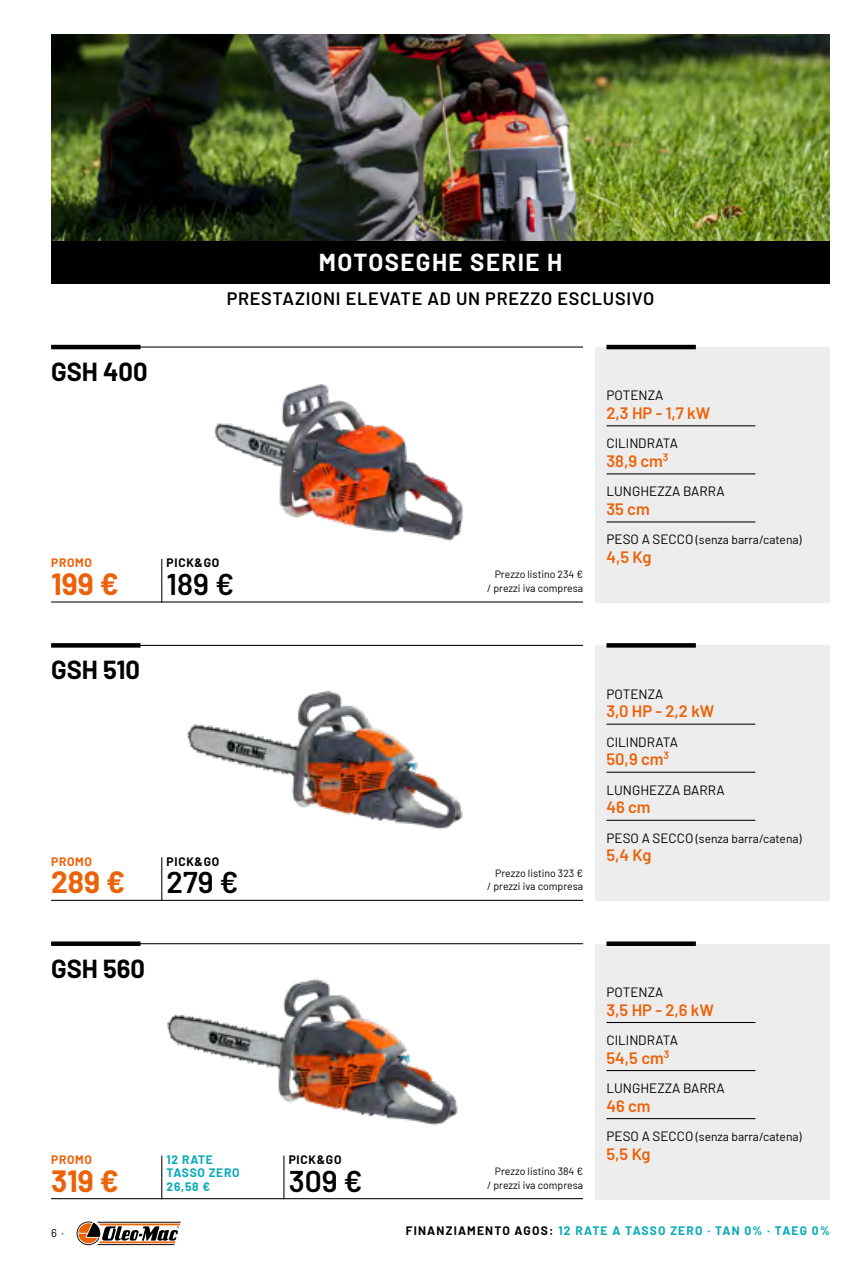
<style>
.page{position:relative;width:864px;height:1263px;background:#fff}
.page>*{position:absolute;margin:0;border:0;box-sizing:border-box;transform-origin:0 0}
.t1{font:700 30px "Barlow";color:#eb6209}
.t2{font:600 30px "Barlow";color:#000}
.t3{font:700 25.5px "Barlow";color:#000}
.t4{font:700 24px "Barlow";letter-spacing:.06em;color:#fff}
.t5{font:600 18px "Barlow";letter-spacing:.04em;color:#000}
.t6{font:600 16.5px "Barlow";color:#eb6209}
.t7{font:13.5px "Barlow";color:#000}
.t8{font:12px "Barlow";color:#000}
.t9{font:700 12px "Barlow";letter-spacing:.1em;color:#07abb8}
.t10{font:700 12px "Barlow";letter-spacing:.06em;color:#000}
.t11{font:700 12px "Barlow";letter-spacing:.06em;color:#eb6209}
.t12{font:700 12px/13.5px "Barlow";letter-spacing:.06em;color:#07abb8}
.t13{font:11.25px "Barlow";color:#000}
.t14{font:10.5px "Barlow";color:#000}
.s1{font-size:13.5px}
.s2{color:#000}
</style>
<div class="page">
<svg style="left:77px;top:1221px;width:104px;height:24px"></svg>
<img style="left:51px;top:35px;width:778px;height:206px">
<div style="left:51px;top:241px;width:778px;height:43px;background:#000"></div>
<img style="left:214px;top:384px;width:249px;height:157px">
<div style="left:595px;top:347px;width:234px;height:255px;background:#ededed"></div>
<hr style="left:606px;top:425px;width:148px;height:1px;background:#000">
<hr style="left:606px;top:473px;width:148px;height:1px;background:#000">
<hr style="left:606px;top:521px;width:148px;height:1px;background:#000">
<hr style="left:608px;top:345px;width:85px;height:4px;background:#000">
<hr style="left:52px;top:346px;width:530px;height:2px;background:#000">
<hr style="left:53px;top:345px;width:85px;height:4px;background:#000">
<hr style="left:52px;top:601px;width:530px;height:1px;background:#000">
<hr style="left:161px;top:559px;width:1px;height:43px;background:#000">
<div style="left:595px;top:646px;width:234px;height:255px;background:#ededed"></div>
<hr style="left:606px;top:724px;width:148px;height:1px;background:#000">
<hr style="left:606px;top:772px;width:148px;height:1px;background:#000">
<hr style="left:606px;top:820px;width:148px;height:1px;background:#000">
<div style="left:608px;top:643px;width:85px;height:5px;background:#000"></div>
<hr style="left:52px;top:645px;width:530px;height:1px;background:#000">
<div style="left:53px;top:643px;width:85px;height:5px;background:#000"></div>
<img style="left:187px;top:690px;width:276px;height:140px">
<hr style="left:52px;top:900px;width:530px;height:1px;background:#000">
<hr style="left:161px;top:858px;width:1px;height:42px;background:#000">
<img style="left:167px;top:979px;width:291px;height:146px">
<div style="left:595px;top:944px;width:234px;height:255px;background:#ededed"></div>
<hr style="left:606px;top:1022px;width:148px;height:1px;background:#000">
<hr style="left:606px;top:1070px;width:148px;height:1px;background:#000">
<hr style="left:606px;top:1118px;width:148px;height:1px;background:#000">
<div style="left:608px;top:941px;width:85px;height:5px;background:#000"></div>
<hr style="left:52px;top:943px;width:530px;height:1px;background:#000">
<div style="left:53px;top:941px;width:85px;height:5px;background:#000"></div>
<hr style="left:52px;top:1198px;width:530px;height:1px;background:#000">
<hr style="left:283px;top:1156px;width:1px;height:43px;background:#000">
<hr style="left:161px;top:1156px;width:1px;height:43px;background:#000">
<h3 class="t4" style="left:318px;top:245px;width:245px">MOTOSEGHE SERIE H</h3>
<h3 class="t5" style="left:226px;top:285px;width:429px">PRESTAZIONI ELEVATE AD UN PREZZO ESCLUSIVO</h3>
<h2 class="t3" style="left:51px;top:353px;width:98px">GSH 400</h2>
<p class="t11" style="left:51px;top:554px;width:42px">PROMO</p>
<p class="t10" style="left:166px;top:554px;width:54px">PICK&amp;GO</p>
<p class="t7" style="left:606px;top:386px;width:58px">POTENZA</p>
<h3 class="t6" style="left:606px;top:401px;width:105px">2,3 HP - 1,7 kW</h3>
<p class="t7" style="left:606px;top:434px;width:73px">CILINDRATA</p>
<h3 class="t6" style="left:606px;top:449px;width:63px">38,9 cm<sup>3</sup></h3>
<p class="t7" style="left:606px;top:482px;width:120px">LUNGHEZZA BARRA</p>
<h3 class="t6" style="left:606px;top:497px;width:45px">35 cm</h3>
<p class="t8" style="left:606px;top:531px;width:197px"><span class="s1">PESO A SECCO</span> (senza barra/catena)</p>
<h3 class="t6" style="left:606px;top:545px;width:46px">4,5 Kg</h3>
<p class="t14" style="left:494px;top:567px;width:90px">Prezzo listino 234 €</p>
<h1 class="t2" style="left:166px;top:562px;width:69px">189 €</h1>
<h1 class="t1" style="left:51px;top:562px;width:69px">199 €</h1>
<p class="t14" style="left:487px;top:580px;width:97px">/ prezzi iva compresa</p>
<h2 class="t3" style="left:51px;top:651px;width:90px">GSH 510</h2>
<p class="t11" style="left:51px;top:852px;width:42px">PROMO</p>
<p class="t10" style="left:166px;top:852px;width:54px">PICK&amp;GO</p>
<p class="t14" style="left:495px;top:865px;width:89px">Prezzo listino 323 €</p>
<h1 class="t1" style="left:51px;top:860px;width:75px">289 €</h1>
<p class="t14" style="left:487px;top:879px;width:97px">/ prezzi iva compresa</p>
<h1 class="t2" style="left:166px;top:860px;width:74px">279 €</h1>
<p class="t7" style="left:606px;top:684px;width:58px">POTENZA</p>
<h3 class="t6" style="left:606px;top:699px;width:109px">3,0 HP - 2,2 kW</h3>
<p class="t7" style="left:606px;top:732px;width:73px">CILINDRATA</p>
<h3 class="t6" style="left:606px;top:747px;width:64px">50,9 cm<sup>3</sup></h3>
<p class="t7" style="left:606px;top:780px;width:120px">LUNGHEZZA BARRA</p>
<h3 class="t6" style="left:606px;top:795px;width:46px">46 cm</h3>
<p class="t8" style="left:606px;top:830px;width:197px"><span class="s1">PESO A SECCO</span> (senza barra/catena)</p>
<h3 class="t6" style="left:606px;top:843px;width:46px">5,4 Kg</h3>
<h2 class="t3" style="left:51px;top:949px;width:95px">GSH 560</h2>
<p class="t11" style="left:51px;top:1151px;width:42px">PROMO</p>
<p class="t9" style="left:166px;top:1151px;width:48px">12 RATE</p>
<p class="t10" style="left:288px;top:1151px;width:54px">PICK&amp;GO</p>
<p class="t12" style="left:166px;top:1165px;width:74px">TASSO ZERO<br>26,58 €</p>
<p class="t14" style="left:494px;top:1164px;width:90px">Prezzo listino 384 €</p>
<h1 class="t1" style="left:51px;top:1158px;width:69px">319 €</h1>
<p class="t14" style="left:487px;top:1177px;width:97px">/ prezzi iva compresa</p>
<h1 class="t2" style="left:288px;top:1159px;width:75px">309 €</h1>
<p class="t7" style="left:606px;top:982px;width:58px">POTENZA</p>
<h3 class="t6" style="left:606px;top:997px;width:109px">3,5 HP - 2,6 kW</h3>
<p class="t7" style="left:606px;top:1030px;width:73px">CILINDRATA</p>
<h3 class="t6" style="left:606px;top:1045px;width:64px">54,5 cm<sup>3</sup></h3>
<p class="t7" style="left:606px;top:1078px;width:120px">LUNGHEZZA BARRA</p>
<h3 class="t6" style="left:606px;top:1094px;width:46px">46 cm</h3>
<p class="t8" style="left:606px;top:1128px;width:197px"><span class="s1">PESO A SECCO</span> (senza barra/catena)</p>
<h3 class="t6" style="left:606px;top:1142px;width:46px">5,5 Kg</h3>
<p class="t13" style="left:51px;top:1224px;width:14px">6 ·</p>
<p class="t9" style="left:405px;top:1222px;width:425px"><span class="s2">FINANZIAMENTO AGOS:</span> 12 RATE A TASSO ZERO · TAN 0% · TAEG 0%</p>
</div>
